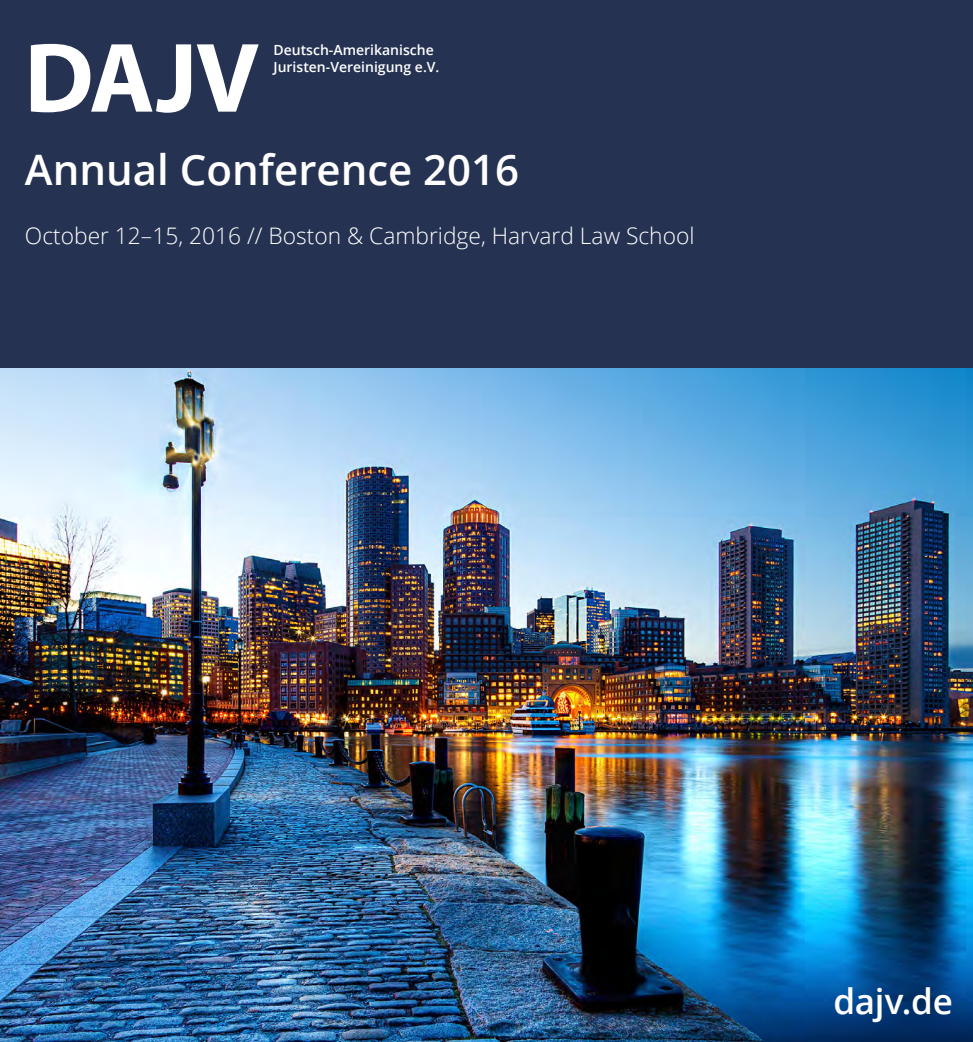
<style>
.page{position:relative;width:973px;height:1042px;background:#fff}
.page>*{position:absolute;margin:0;border:0;box-sizing:border-box;transform-origin:0 0}
.t1{font:700 99.75px "Myriad";color:#fff}
.t2{font:600 42px "Open Sans";color:#fff}
.t3{font:600 35px "Open Sans";letter-spacing:-.005em;color:#fff}
.t4{font:300 22.75px "Open Sans";color:#fff}
.t5{font:600 14px/17.5px "Open Sans";color:#fff}
</style>
<div class="page">
<img style="left:0;top:367px;width:972px;height:675px">
<div style="left:0;top:0;width:972px;height:367px;background:#253252"></div>
<h1 class="t1" style="left:24px;top:27px;width:236px">DAJV</h1>
<p class="t5" style="left:273px;top:41px;width:167px">Deutsch-Amerikanische<br>Juristen-Vereinigung e.V.</p>
<h2 class="t2" style="left:25px;top:141px;width:495px">Annual Conference 2016</h2>
<p class="t4" style="left:25px;top:220px;width:671px">October 12–15, 2016 // Boston &amp; Cambridge, Harvard Law School</p>
<h3 class="t3" style="left:833px;top:977px;width:121px">dajv.de</h3>
</div>
